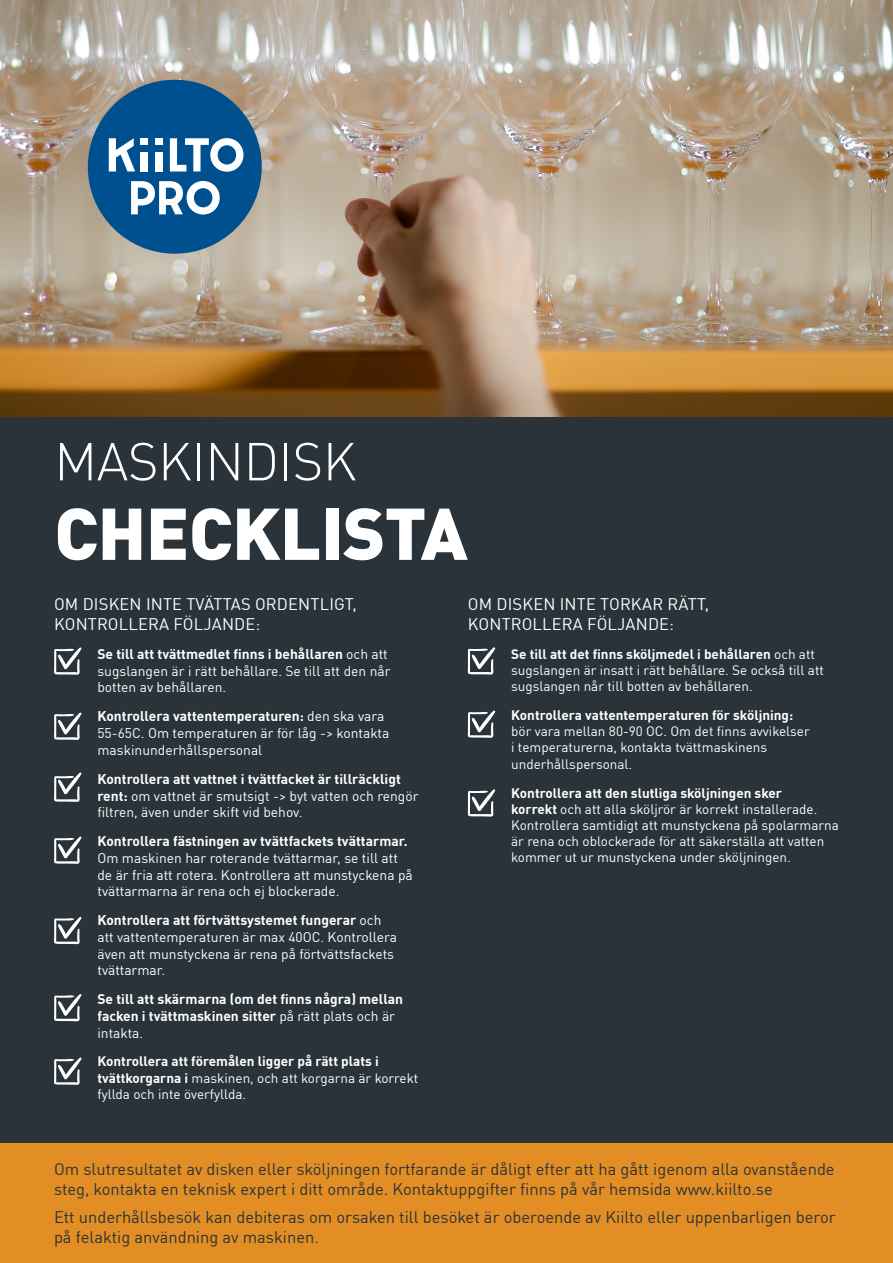
<style>
.page{position:relative;width:893px;height:1263px;background:#fff}
.page>*{position:absolute;margin:0;border:0;box-sizing:border-box;transform-origin:0 0}
.tuotenimi{font:900 72px "DIN Pro";letter-spacing:-.01em;color:#fff}
.tuotenimi-2{font:300 52.5px "DIN Pro";letter-spacing:-.01em;color:#fff}
.t1{font:16.5px/19.8px "DIN Pro";color:#2a3339}
.t2{font:16.5px/19.8px "DIN Pro";letter-spacing:.01em;color:#fff}
.t3{font:13.8px/16.5px "DIN Pro";color:#fff}
.t4{font:700 13.8px/16.5px "DIN Pro";color:#fff}
.t5{font:13.5px/16.2px "DIN Pro";color:#fff}
.s1{font-weight:700}
.s2{font-weight:400}
</style>
<div class="page">
<div style="left:0;top:311px;width:893px;height:952px;background:#2a3339"></div>
<img style="left:0;top:0;width:893px;height:417px">
<div style="left:88px;top:80px;width:174px;height:174px;background:#004f8f;border-radius:50%"></div>
<div style="left:155px;top:152px;width:8px;height:19px;background:#fff"></div>
<div style="left:155px;top:138px;width:8px;height:7px;background:#fff"></div>
<svg style="left:170px;top:138px;width:73px;height:34px"></svg>
<svg style="left:109px;top:138px;width:26px;height:33px"></svg>
<div style="left:141px;top:152px;width:7px;height:19px;background:#fff"></div>
<div style="left:141px;top:138px;width:7px;height:7px;background:#fff"></div>
<svg style="left:131px;top:181px;width:89px;height:34px"></svg>
<svg style="left:54px;top:647px;width:28px;height:28px"></svg>
<svg style="left:54px;top:712px;width:28px;height:28px"></svg>
<svg style="left:54px;top:772px;width:28px;height:30px"></svg>
<svg style="left:54px;top:836px;width:28px;height:28px"></svg>
<svg style="left:54px;top:917px;width:28px;height:27px"></svg>
<svg style="left:54px;top:994px;width:28px;height:27px"></svg>
<svg style="left:54px;top:1057px;width:28px;height:28px"></svg>
<svg style="left:467px;top:647px;width:29px;height:27px"></svg>
<svg style="left:467px;top:710px;width:29px;height:28px"></svg>
<svg style="left:467px;top:789px;width:29px;height:27px"></svg>
<div style="left:0;top:1144px;width:893px;height:119px;background:#e28e25"></div>
<p class="tuotenimi-2" style="left:54px;top:422px;width:304px">MASKINDISK</p>
<p class="tuotenimi" style="left:54px;top:476px;width:415px">CHECKLISTA</p>
<p class="t2" style="left:54px;top:593px;width:304px">OM DISKEN INTE TVÄTTAS ORDENTLIGT,<br>KONTROLLERA FÖLJANDE:</p>
<p class="t2" style="left:468px;top:593px;width:243px">OM DISKEN INTE TORKAR RÄTT,</p>
<p class="t2" style="left:468px;top:613px;width:208px">KONTROLLERA FÖLJANDE:</p>
<p class="t3" style="left:97px;top:645px;width:295px"><span class="s1">Se till att tvättmedlet finns i behållaren</span> och att sugslangen är i rätt behållare. Se till att den når botten av behållaren.</p>
<p class="t3" style="left:97px;top:707px;width:293px"><span class="s1">Kontrollera vattentemperaturen:</span> den ska vara<br>55-65C. Om temperaturen är för låg -&gt; kontakta maskinunderhållspersonal</p>
<p class="t3" style="left:97px;top:770px;width:323px"><span class="s1">Kontrollera att vattnet i tvättfacket är tillräckligt rent:</span> om vattnet är smutsigt -&gt; byt vatten och rengör filtren, även under skift vid behov.</p>
<p class="t3" style="left:97px;top:832px;width:317px"><span class="s1">Kontrollera fästningen av tvättfackets tvättarmar.<br></span>Om maskinen har roterande tvättarmar, se till att de är fria att rotera. Kontrollera att munstyckena på tvättarmarna är rena och ej blockerade.</p>
<p class="t3" style="left:97px;top:911px;width:301px"><span class="s1">Kontrollera att förtvättsystemet fungerar</span> och att vattentemperaturen är max 40OC. Kontrollera även att munstyckena är rena på förtvättsfackets tvättarmar.</p>
<p class="t4" style="left:97px;top:990px;width:307px">Se till att skärmarna (om det finns några) mellan facken i tvättmaskinen sitter <span class="s2">på rätt plats och är intakta.</span></p>
<p class="t5" style="left:97px;top:1053px;width:322px"><span class="s1">Kontrollera att föremålen ligger på rätt plats i tvättkorgarna i</span> maskinen, och att korgarna är korrekt fyllda och inte överfyllda.</p>
<p class="t5" style="left:511px;top:645px;width:314px"><span class="s1">Se till att det finns sköljmedel i behållaren</span> och att sugslangen är insatt i rätt behållare. Se också till att sugslangen når till botten av behållaren.</p>
<p class="t5" style="left:511px;top:706px;width:300px"><span class="s1">Kontrollera vattentemperaturen för sköljning: </span>bör vara mellan 80-90 OC. Om det finns avvikelser i temperaturerna, kontakta tvättmaskinens underhållspersonal.</p>
<p class="t5" style="left:511px;top:784px;width:329px"><span class="s1">Kontrollera att den slutliga sköljningen sker<br>korrekt</span> och att alla sköljrör är korrekt installerade.<br>Kontrollera samtidigt att munstyckena på spolarmarna är rena och oblockerade för att säkerställa att vatten kommer ut ur munstyckena under sköljningen.</p>
<p class="t1" style="left:54px;top:1158px;width:782px">Om slutresultatet av disken eller sköljningen fortfarande är dåligt efter att ha gått igenom alla ovanstående steg, kontakta en teknisk expert i ditt område. Kontaktuppgifter finns på vår hemsida www.kiilto.se</p>
<p class="t1" style="left:54px;top:1206px;width:783px">Ett underhållsbesök kan debiteras om orsaken till besöket är oberoende av Kiilto eller uppenbarligen beror på felaktig användning av maskinen.</p>
</div>
